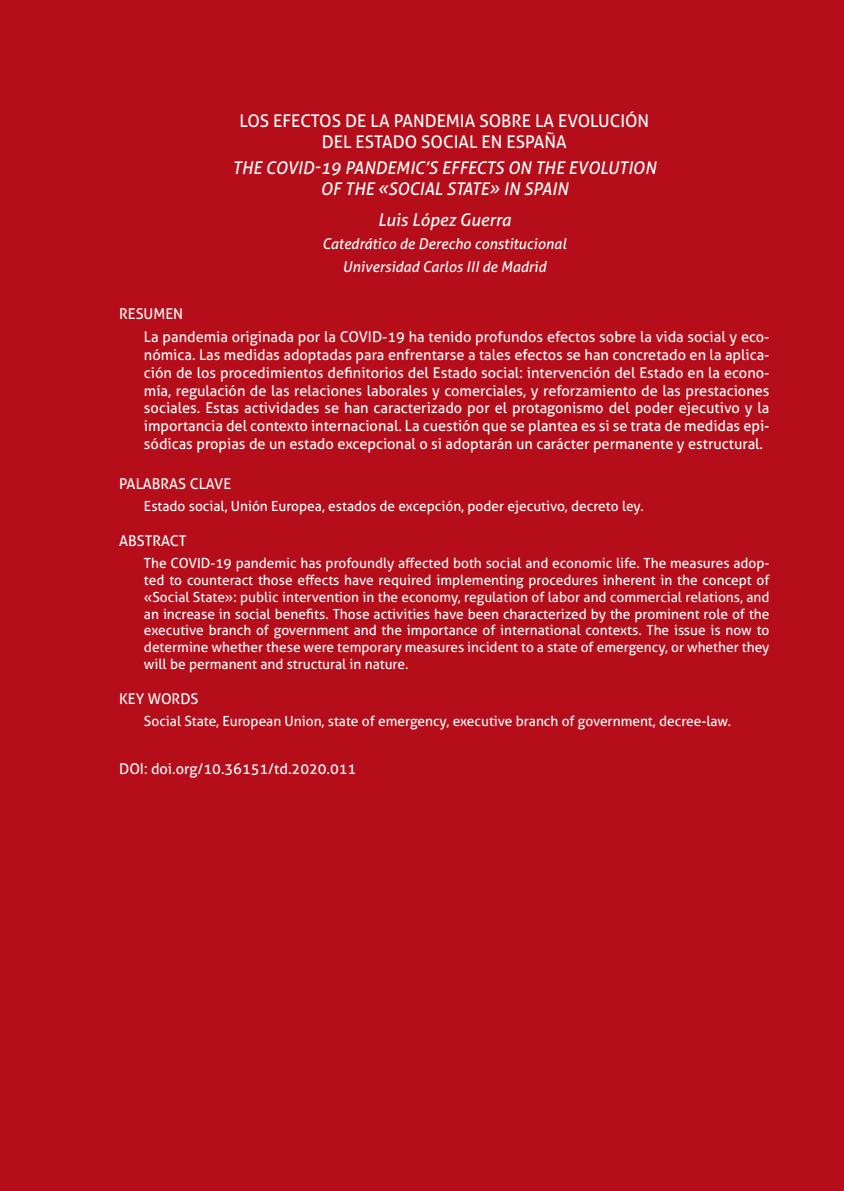
<style>
.page{position:relative;width:844px;height:1191px;background:#fff}
.page>*{position:absolute;margin:0;border:0;box-sizing:border-box;transform-origin:0 0}
.Resumen_título_inglé{font:italic 17.5px/21px "Aller";color:#fff;text-align:center}
.Resumen_título_españ{font:17.5px/21px "Aller";color:#fff;text-align:center}
.Resumen_autor{font:italic 17.5px "Aller";color:#fff}
.Resumen_texto{font:14.88px/17.8px "Aller";color:#fff;text-align:justify}
.Resumen_titular{font:14.88px "Aller";color:#fff}
.Resumen_cargo_con{font:italic 14.88px "Aller";color:#fff}
.Resumen_texto-2{font:14px/16.8px "Aller";color:#fff;text-align:justify}
</style>
<div class="page">
<div style="left:0;top:0;width:843px;height:1191px;background:#b50e1a"></div>
<p class="Resumen_título_españ" style="left:239px;top:110px;width:411px">LOS EFECTOS DE LA PANDEMIA SOBRE LA EVOLUCIÓN<br>DEL ESTADO SOCIAL EN ESPAÑA</p>
<p class="Resumen_título_inglé" style="left:232px;top:157px;width:425px">THE COVID-19 PANDEMIC’S EFFECTS ON THE EVOLUTION<br>OF THE «SOCIAL STATE» IN SPAIN</p>
<p class="Resumen_autor" style="left:377px;top:209px;width:135px">Luis López Guerra</p>
<p class="Resumen_cargo_con" style="left:322px;top:234px;width:245px">Catedrático de Derecho constitucional</p>
<p class="Resumen_cargo_con" style="left:342px;top:257px;width:205px">Universidad Carlos III de Madrid</p>
<p class="Resumen_titular" style="left:119px;top:305px;width:65px">RESUMEN</p>
<p class="Resumen_texto" style="left:144px;top:328px;width:627px">La pandemia originada por la COVID-19 ha tenido profundos efectos sobre la vida social y eco&shy;nómica. Las medidas adoptadas para enfrentarse a tales efectos se han concretado en la aplica&shy;ción de los procedimientos definitorios del Estado social: intervención del Estado en la econo&shy;mía, regulación de las relaciones laborales y comerciales, y reforzamiento de las prestaciones sociales. Estas actividades se han caracterizado por el protagonismo del poder ejecutivo y la importancia del contexto internacional. La cuestión que se plantea es si se trata de medidas epi&shy;sódicas propias de un estado excepcional o si adoptarán un carácter permanente y estructural.</p>
<p class="Resumen_titular" style="left:119px;top:475px;width:114px">PALABRAS CLAVE</p>
<p class="Resumen_texto-2" style="left:144px;top:498px;width:501px">Estado social, Unión Europea, estados de excepción, poder ejecutivo, decreto ley.</p>
<p class="Resumen_titular" style="left:119px;top:532px;width:69px">ABSTRACT</p>
<p class="Resumen_texto-2" style="left:144px;top:555px;width:627px">The COVID-19 pandemic has profoundly affected both social and economic life. The measures adop&shy;ted to counteract those effects have required implementing procedures inherent in the concept of «Social State»: public intervention in the economy, regulation of labor and commercial relations, and an increase in social benefits. Those activities have been characterized by the prominent role of the executive branch of government and the importance of international contexts. The issue is now to determine whether these were temporary measures incident to a state of emergency, or whether they will be permanent and structural in nature.</p>
<p class="Resumen_titular" style="left:119px;top:690px;width:81px">KEY WORDS</p>
<p class="Resumen_texto-2" style="left:144px;top:712px;width:588px">Social State, European Union, state of emergency, executive branch of government, decree-law.</p>
<p class="Resumen_titular" style="left:119px;top:759px;width:239px">DOI: doi.org/10.36151/td.2020.011</p>
</div>
